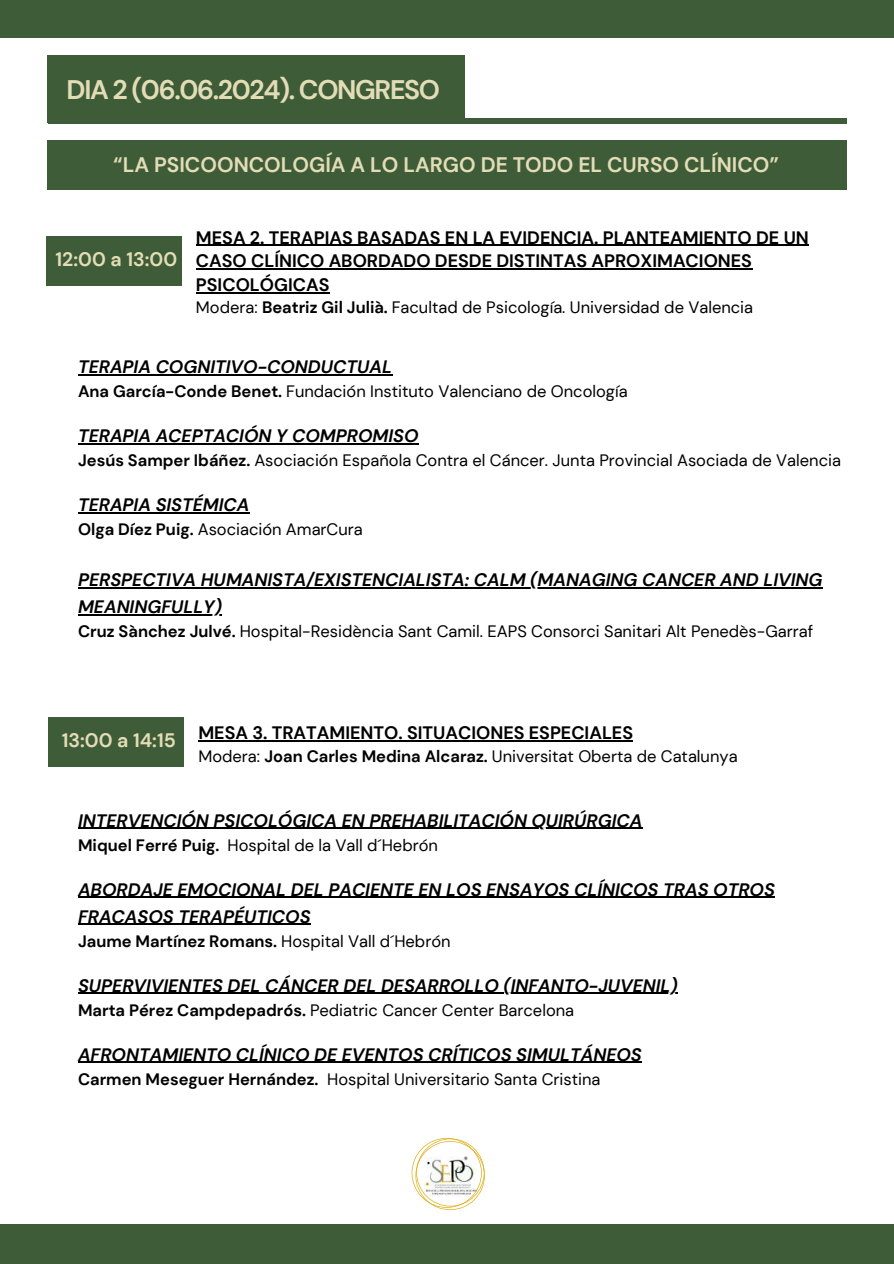
<style>
.page{position:relative;width:894px;height:1264px;background:#fff}
.page>*{position:absolute;margin:0;border:0;box-sizing:border-box;transform-origin:0 0}
.t1{font:700 26.85px "DM Sans";letter-spacing:-.05em;color:#e2dcb7}
.t2{font:700 21px "DM Sans";color:#e2dcb7}
.t3{font:700 19.5px "DM Sans";color:#e2dcb7}
.t4{font:italic 700 18px/27px "DM Sans";color:#000}
.t5{font:700 18px/23.7px "DM Sans";color:#000}
.t6{font:16.5px "DM Sans";color:#000}
.t7{font:700 16.5px "DM Sans";color:#000}
.s1{font-weight:700}
.s2{font-weight:400}
</style>
<div class="page">
<div style="left:0;top:1224px;width:893px;height:39px;background:#3e5c37"></div>
<div style="left:0;top:0;width:893px;height:38px;background:#3e5c37"></div>
<svg style="left:411px;top:1138px;width:73px;height:71px"></svg>
<div style="left:48px;top:118px;width:798px;height:5px;background:#3e5c37"></div>
<div style="left:47px;top:55px;width:417px;height:68px;background:#3e5c37"></div>
<div style="left:47px;top:140px;width:799px;height:50px;background:#3e5c37"></div>
<hr style="left:78px;top:827px;width:564px;height:1px;background:#000">
<hr style="left:78px;top:896px;width:696px;height:1px;background:#000">
<hr style="left:78px;top:923px;width:232px;height:1px;background:#000">
<hr style="left:78px;top:992px;width:599px;height:1px;background:#000">
<hr style="left:78px;top:1061px;width:563px;height:1px;background:#000">
<hr style="left:198px;top:740px;width:435px;height:1px;background:#000">
<div style="left:48px;top:717px;width:136px;height:50px;background:#3e5c37"></div>
<hr style="left:196px;top:245px;width:612px;height:1px;background:#000">
<hr style="left:196px;top:268px;width:555px;height:1px;background:#000">
<hr style="left:196px;top:292px;width:133px;height:1px;background:#000">
<div style="left:46px;top:236px;width:135px;height:50px;background:#3e5c37"></div>
<hr style="left:78px;top:374px;width:314px;height:1px;background:#000">
<hr style="left:78px;top:443px;width:340px;height:1px;background:#000">
<hr style="left:78px;top:512px;width:171px;height:1px;background:#000">
<hr style="left:78px;top:587px;width:744px;height:1px;background:#000">
<hr style="left:78px;top:614px;width:144px;height:1px;background:#000">
<h1 class="t1" style="left:67px;top:73px;width:375px">DIA 2 (06.06.2024). CONGRESO</h1>
<p class="t2" style="left:113px;top:151px;width:667px">“LA PSICOONCOLOGÍA A LO LARGO DE TODO EL CURSO CLÍNICO”</p>
<p class="t3" style="left:56px;top:247px;width:123px">12:00 a 13:00</p>
<p class="t5" style="left:196px;top:225px;width:614px">MESA 2. TERAPIAS BASADAS EN LA EVIDENCIA. PLANTEAMIENTO DE UN<br>CASO CLÍNICO ABORDADO DESDE DISTINTAS APROXIMACIONES<br>PSICOLÓGICAS</p>
<p class="t6" style="left:196px;top:297px;width:558px">Modera: <span class="s1">Beatriz Gil Julià.</span> Facultad de Psicología. Universidad de Valencia</p>
<p class="t4" style="left:78px;top:353px;width:315px">TERAPIA COGNITIVO-CONDUCTUAL</p>
<p class="t6" style="left:78px;top:381px;width:551px"><span class="s1">Ana García-Conde Benet.</span> Fundación Instituto Valenciano de Oncología</p>
<p class="t4" style="left:78px;top:422px;width:342px">TERAPIA ACEPTACIÓN Y COMPROMISO</p>
<p class="t6" style="left:78px;top:450px;width:764px"><span class="s1">Jesús Samper Ibáñez.</span> Asociación Española Contra el Cáncer. Junta Provincial Asociada de Valencia</p>
<p class="t4" style="left:78px;top:491px;width:173px">TERAPIA SISTÉMICA</p>
<p class="t6" style="left:78px;top:519px;width:286px"><span class="s1">Olga Díez Puig.</span> Asociación AmarCura</p>
<p class="t4" style="left:78px;top:566px;width:745px">PERSPECTIVA HUMANISTA/EXISTENCIALISTA: CALM (MANAGING CANCER AND LIVING<br>MEANINGFULLY)</p>
<p class="t6" style="left:78px;top:621px;width:736px"><span class="s1">Cruz Sànchez Julvé.</span> Hospital-Residència Sant Camil. EAPS Consorci Sanitari Alt Penedès-Garraf</p>
<p class="t3" style="left:62px;top:727px;width:116px">13:00 a 14:15</p>
<p class="t5" style="left:198px;top:721px;width:436px">MESA 3. TRATAMIENTO. SITUACIONES ESPECIALES</p>
<p class="t6" style="left:198px;top:745px;width:540px">Modera: <span class="s1">Joan Carles Medina Alcaraz.</span> Universitat Oberta de Catalunya</p>
<p class="t4" style="left:78px;top:807px;width:565px">INTERVENCIÓN PSICOLÓGICA EN PREHABILITACIÓN QUIRÚRGICA</p>
<p class="t6" style="left:78px;top:834px;width:361px"><span class="s1">Miquel Ferré Puig.</span> Hospital de la Vall d´Hebrón</p>
<p class="t4" style="left:78px;top:876px;width:698px">ABORDAJE EMOCIONAL DEL PACIENTE EN LOS ENSAYOS CLÍNICOS TRAS OTROS<br>FRACASOS TERAPÉUTICOS</p>
<p class="t7" style="left:78px;top:930px;width:374px">Jaume Martínez Romans. <span class="s2">Hospital Vall d´Hebrón</span></p>
<p class="t4" style="left:78px;top:972px;width:601px">SUPERVIVIENTES DEL CÁNCER DEL DESARROLLO (INFANTO-JUVENIL)</p>
<p class="t6" style="left:78px;top:999px;width:497px"><span class="s1">Marta Pérez Campdepadrós.</span> Pediatric Cancer Center Barcelona</p>
<p class="t4" style="left:78px;top:1041px;width:565px">AFRONTAMIENTO CLÍNICO DE EVENTOS CRÍTICOS SIMULTÁNEOS</p>
<p class="t6" style="left:78px;top:1068px;width:524px"><span class="s1">Carmen Meseguer Hernández.</span> Hospital Universitario Santa Cristina</p>
</div>
